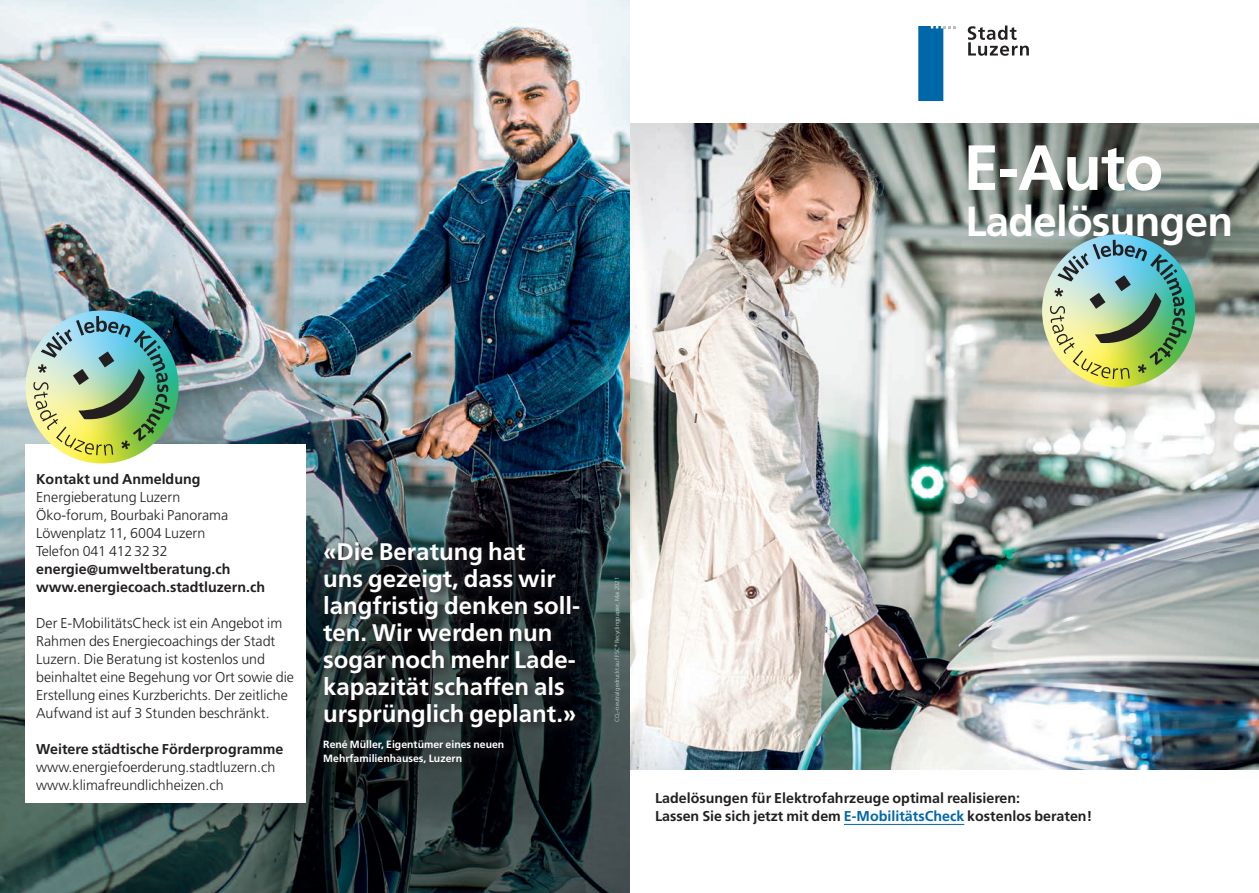
<style>
.page{position:relative;width:1259px;height:893px;background:#fff}
.page>*{position:absolute;margin:0;border:0;box-sizing:border-box;transform-origin:0 0}
.t1{font:700 63.75px "Frutiger";color:#fff}
.t2{font:700 42px "Frutiger";letter-spacing:-.015em;color:#fff}
.t3{font:700 24px/27px "Frutiger";color:#fff}
.t4{font:300 14.25px/18px "Frutiger";color:#231f20}
.t5{font:700 14.25px/18px "Frutiger";color:#231f20}
.t6{font:700 10.5px/13.4px "Frutiger";color:#fff}
.t7{font:300 6px "Frutiger";color:#cdddde}
.s1{color:#0068a9}
</style>
<div class="page">
<img style="left:629px;top:123px;width:630px;height:647px">
<svg style="left:918px;top:26px;width:38px;height:75px"></svg>
<svg style="left:967px;top:26px;width:61px;height:30px"></svg>
<hr style="left:844px;top:824px;width:120px;height:1px;background:#0068a9">
<svg style="left:1042px;top:234px;width:153px;height:153px"></svg>
<img style="left:1050px;top:240px;width:136px;height:139px">
<img style="left:0;top:0;width:629px;height:893px">
<img style="left:163px;top:343px;width:466px;height:486px">
<div style="left:26px;top:444px;width:280px;height:358px;background:#fff"></div>
<svg style="left:26px;top:310px;width:153px;height:153px"></svg>
<img style="left:33px;top:316px;width:137px;height:139px">
<svg style="left:319px;top:537px;width:273px;height:238px;background:#181f22"></svg>
<h1 class="t1" style="left:963px;top:130px;width:201px">E-Auto</h1>
<h2 class="t2" style="left:965px;top:197px;width:269px">Ladelösungen</h2>
<p class="t5" style="left:36px;top:470px;width:166px">Kontakt und Anmeldung</p>
<p class="t4" style="left:36px;top:488px;width:194px">Energieberatung Luzern<br>Öko-forum, Bourbaki Panorama<br>Löwenplatz 11, 6004 Luzern<br>Telefon 041 4123232</p>
<p class="t5" style="left:36px;top:560px;width:231px">energie@umweltberatung.ch www.energiecoach.stadtluzern.ch</p>
<p class="t4" style="left:36px;top:614px;width:259px">Der E-MobilitätsCheck ist ein Angebot im Rahmen des Energiecoachings der Stadt Luzern. Die Beratung ist kostenlos und beinhaltet eine Begehung vor Ort sowie die Erstellung eines Kurzberichts. Der zeitliche Aufwand ist auf 3 Stunden beschränkt.</p>
<p class="t5" style="left:36px;top:740px;width:249px">Weitere städtische Förderprogramme</p>
<p class="t4" style="left:36px;top:758px;width:241px">www.energiefoerderung.stadtluzern.ch www.klimafreundlichheizen.ch</p>
<h3 class="t3" style="left:323px;top:537px;width:258px">«Die Beratung hat<br>uns gezeigt, dass wir langfristig denken soll&shy;ten. Wir werden nun sogar noch mehr Lade&shy;kapazität schaffen als ursprünglich geplant.»</h3>
<p class="t6" style="left:323px;top:738px;width:183px">René Müller, Eigentümer eines neuen<br>Mehrfamilienhauses, Luzern</p>
<p class="t7" style="left:614px;top:722px;width:146px;rotate:-90deg">CO<sub>2</sub>-neutral gedruckt auf FSC<sup>®</sup> Recyclingpapier, Mai 2021</p>
<p class="t5" style="left:655px;top:789px;width:439px">Ladelösungen für Elektrofahrzeuge optimal realisieren:<br>Lassen Sie sich jetzt mit dem <span class="s1">E-MobilitätsCheck</span> kostenlos beraten!</p>
</div>
